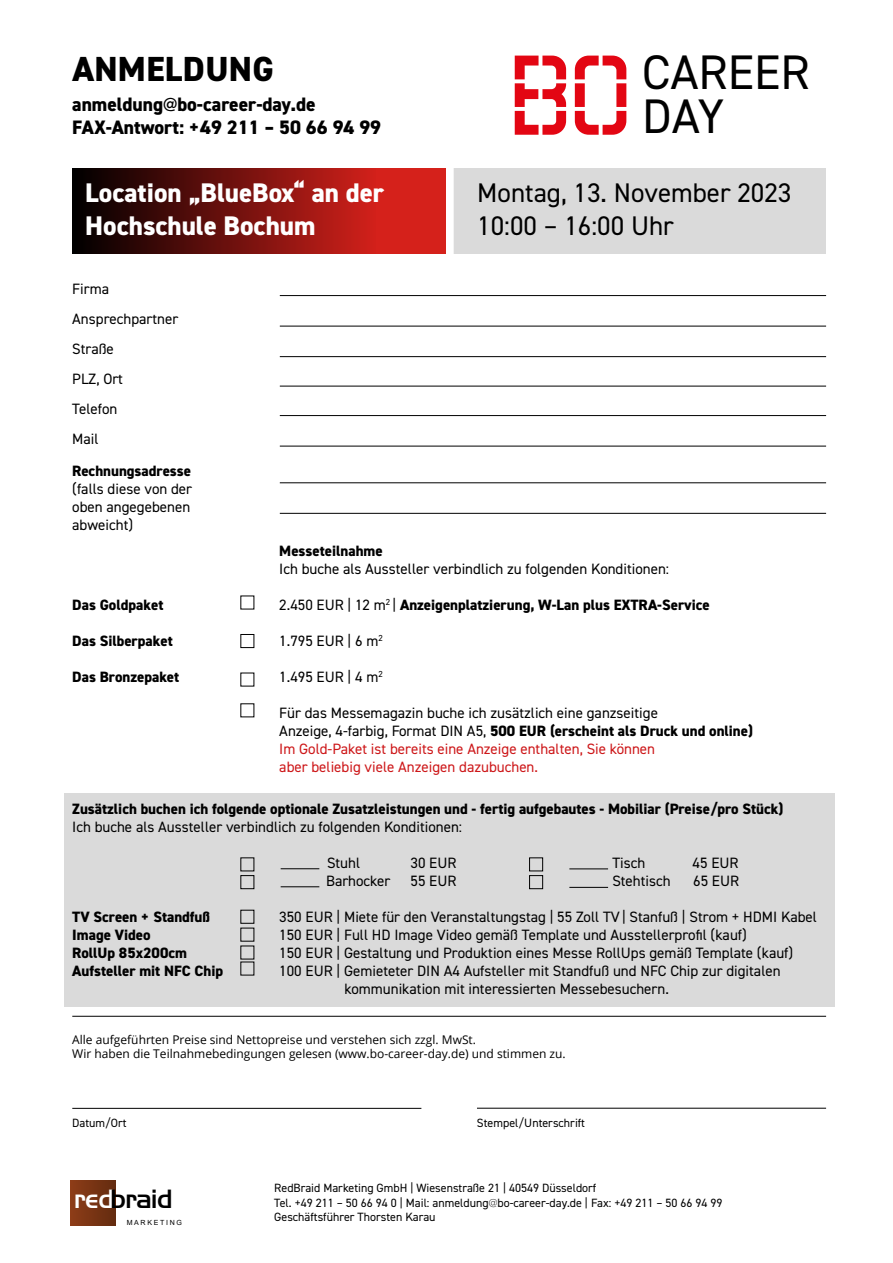
<style>
.page{position:relative;width:893px;height:1263px;background:#fff}
.page>*{position:absolute;margin:0;border:0;box-sizing:border-box;transform-origin:0 0}
.t1{font:48.6px/44.5px "DIN2014";color:#000}
.t2{font:800 34.95px "DIN2014";letter-spacing:.01em;color:#000}
.t3{font:500 27.6px "Handel Got D";letter-spacing:-.02em;color:#000}
.t4{font:800 27px/33px "DIN2014";color:#fff}
.t5{font:27px/33px "DIN2014";color:#000}
.t6{font:800 19.5px/23.4px "DIN2014";color:#000}
.t7{font:15px/30px "DIN2014";color:#000}
.t8{font:800 15px "DIN2014";color:#000}
.t9{font:15px/18px "DIN2014";color:#cd1719}
.t10{font:12px/14.4px "DIN2014";color:#000}
.t11{font:12px/14.4px "Open Sans";color:#000}
.t12{font:7.05px "Arial";letter-spacing:.235em;color:#000}
.s1{font-family:"Futura PT";font-weight:500}
.s2{font-weight:400}
.s3{color:#000}
.s4{font-weight:800;color:#000}
.s5{color:#fff}
.s6{font-family:"Futura PT";font-weight:300}
</style>
<div class="page">
<div style="left:65px;top:793px;width:770px;height:213px;background:#dadada"></div>
<hr style="left:280px;top:295px;width:546px;height:1px;background:#000">
<hr style="left:280px;top:326px;width:546px;height:1px;background:#000">
<hr style="left:280px;top:356px;width:546px;height:1px;background:#000">
<hr style="left:280px;top:386px;width:546px;height:1px;background:#000">
<hr style="left:280px;top:415px;width:546px;height:1px;background:#000">
<hr style="left:280px;top:446px;width:546px;height:1px;background:#000">
<hr style="left:72px;top:1016px;width:754px;height:1px;background:#000">
<hr style="left:72px;top:1108px;width:349px;height:1px;background:#000">
<hr style="left:477px;top:1108px;width:349px;height:1px;background:#000">
<div style="left:241px;top:634px;width:13px;height:14px;border:1px solid #000"></div>
<svg style="left:515px;top:55px;width:111px;height:80px"></svg>
<div style="left:241px;top:875px;width:13px;height:14px;border:1px solid #000"></div>
<div style="left:529px;top:858px;width:14px;height:13px;border:1px solid #000"></div>
<div style="left:529px;top:875px;width:14px;height:14px;border:1px solid #000"></div>
<hr style="left:281px;top:868px;width:38px;height:1px;background:#000">
<hr style="left:281px;top:886px;width:38px;height:1px;background:#000">
<hr style="left:569px;top:869px;width:39px;height:1px;background:#000">
<hr style="left:280px;top:482px;width:546px;height:1px;background:#000">
<hr style="left:280px;top:513px;width:546px;height:1px;background:#000">
<hr style="left:569px;top:887px;width:39px;height:1px;background:#000">
<div style="left:70px;top:1180px;width:45px;height:45px;background:linear-gradient(to right,#8e3c17,#642c10)"></div>
<div style="left:449px;top:168px;width:377px;height:85px;background:#dadada"></div>
<div style="left:446px;top:157px;width:8px;height:104px;background:#fff"></div>
<div style="left:72px;top:168px;width:374px;height:85px;background:#d5211b"></div>
<div style="left:73px;top:168px;width:303px;height:85px;background:linear-gradient(to right,#000,#d2201a)"></div>
<h2 class="t2" style="left:72px;top:46px;width:203px">ANMELDUNG</h2>
<h3 class="t6" style="left:72px;top:92px;width:310px">anmeldung<span class="s1">@</span>bo-career-day.de<br>FAX-Antwort: +49 211 – 50 66 94 99</h3>
<h3 class="t4" style="left:85px;top:176px;width:300px">Location „BlueBox“ an der<br>Hochschule Bochum</h3>
<p class="t7" style="left:72px;top:273px;width:108px">Firma<br>Ansprechpartner<br>Straße<br>PLZ, Ort<br>Telefon<br>Mail</p>
<p class="t8" style="left:72px;top:460px;width:120px">Rechnungsadresse</p>
<p class="t7" style="left:72px;top:479px;width:121px;line-height:18px">(falls diese von der oben angegebenen abweicht)</p>
<h1 class="t1" style="left:642px;top:49px;width:169px">CAREER<br>DAY</h1>
<h3 class="t5" style="left:477px;top:176px;width:316px">Montag, 13. November 2023<br>10:00 – 16:00 Uhr</h3>
<p class="t8" style="left:279px;top:541px;width:105px">Messeteilnahme</p>
<p class="t7" style="left:279px;top:553px;width:391px">Ich buche als Aussteller verbindlich zu folgenden Konditionen:</p>
<p class="t8" style="left:72px;top:595px;width:93px">Das Goldpaket</p>
<p class="t8" style="left:279px;top:595px;width:432px"><span class="s2">2.450 EUR | 12 m</span><sup>2</sup> <span class="s2">|</span> Anzeigenplatzierung, W-Lan plus EXTRA-Service</p>
<p class="t8" style="left:72px;top:631px;width:102px">Das Silberpaket</p>
<p class="t7" style="left:279px;top:625px;width:105px">1.795 EUR | 6 m<sup>2</sup></p>
<p class="t8" style="left:72px;top:667px;width:109px">Das Bronzepaket</p>
<p class="t7" style="left:279px;top:661px;width:105px">1.495 EUR | 4 m<sup>2</sup></p>
<p class="t9" style="left:279px;top:703px;width:475px"><span class="s3">Für das Messemagazin buche ich zusätzlich eine ganzseitige<br>Anzeige, 4-farbig, Format DIN A5,</span> <span class="s4">500 EUR (erscheint als Druck und online)<br></span>Im Gold-Paket ist bereits eine Anzeige enthalten, Sie können<br>aber beliebig viele Anzeigen dazubuchen.</p>
<p class="t8" style="left:72px;top:798px;width:712px">Zusätzlich buchen ich folgende optionale Zusatzleistungen und - fertig aufgebautes - Mobiliar (Preise/pro Stück)</p>
<p class="t7" style="left:72px;top:811px;width:391px">Ich buche als Aussteller verbindlich zu folgenden Konditionen:</p>
<p class="t7" style="left:327px;top:847px;width:35px">Stuhl</p>
<p class="t7" style="left:411px;top:847px;width:47px">30 EUR</p>
<p class="t7" style="left:612px;top:847px;width:34px">Tisch</p>
<p class="t7" style="left:693px;top:847px;width:47px">45 EUR</p>
<p class="t7" style="left:326px;top:865px;width:66px">Barhocker</p>
<p class="t7" style="left:411px;top:865px;width:47px">55 EUR</p>
<p class="t7" style="left:612px;top:865px;width:60px">Stehtisch</p>
<p class="t7" style="left:693px;top:865px;width:47px">65 EUR</p>
<p class="t8" style="left:72px;top:906px;width:139px">TV Screen + Standfuß</p>
<p class="t7" style="left:279px;top:901px;width:539px">350 EUR | Miete für den Veranstaltungstag | 55 Zoll TV| Stanfuß | Strom + HDMI Kabel</p>
<p class="t8" style="left:72px;top:924px;width:80px">Image Video</p>
<p class="t7" style="left:279px;top:919px;width:469px">150 EUR | Full HD Image Video gemäß Template und Ausstellerprofil (kauf)</p>
<p class="t8" style="left:72px;top:942px;width:116px">RollUp 85x200cm</p>
<p class="t7" style="left:279px;top:937px;width:515px">150 EUR | Gestaltung und Produktion eines Messe RollUps gemäß Template (kauf)</p>
<p class="t8" style="left:72px;top:960px;width:152px">Aufsteller mit NFC Chip</p>
<p class="t7" style="left:345px;top:961px;width:438px;line-height:18px;text-indent:-65px">100 EUR | Gemieteter DIN A4 Aufsteller mit Standfuß und NFC Chip zur digitalen kommunikation mit interessierten Messebesuchern.</p>
<p class="t11" style="left:72px;top:1032px;width:495px">Alle aufgeführten Preise sind Nettopreise und verstehen sich zzgl. MwSt.<br>Wir haben die Teilnahmebedingungen gelesen (www.bo-career-day.de) und stimmen zu.</p>
<p class="t10" style="left:72px;top:1115px;width:56px">Datum/Ort</p>
<p class="t10" style="left:477px;top:1115px;width:110px">Stempel/Unterschrift</p>
<h3 class="t3" style="left:74px;top:1183px;width:101px"><span class="s5">red</span>braid</h3>
<p class="t10" style="left:274px;top:1181px;width:450px">RedBraid Marketing GmbH | Wiesenstraße 21 | 40549 Düsseldorf<br>Tel. +49 211 – 50 66 94 0 | Mail: anmeldung<span class="s6">@</span>bo-career-day.de | Fax: +49 211 – 50 66 94 99<br>Geschäftsführer Thorsten Karau</p>
<p class="t12" style="left:127px;top:1218px;width:57px">MARKETING</p>
</div>
